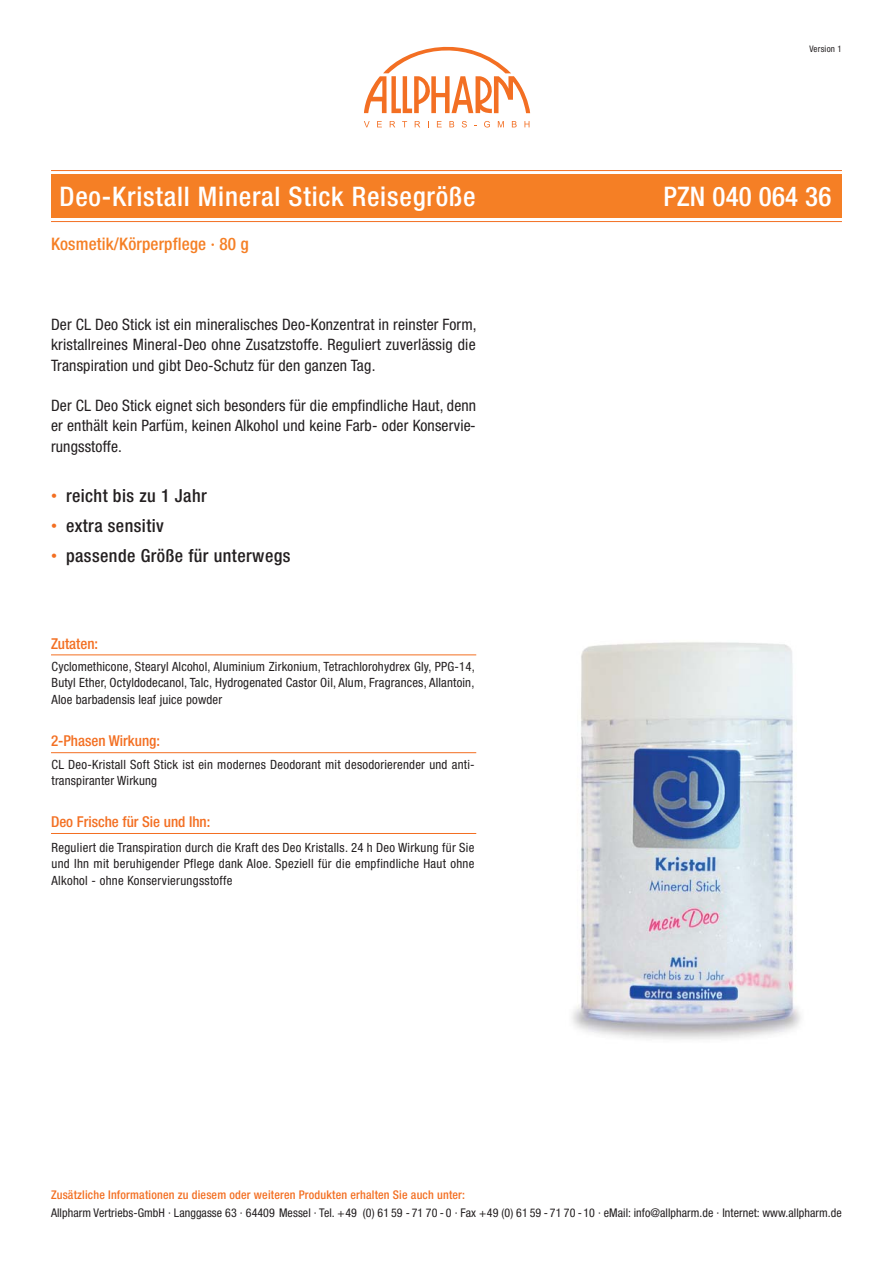
<style>
.page{position:relative;width:893px;height:1263px;background:#fff}
.page>*{position:absolute;margin:0;border:0;box-sizing:border-box;transform-origin:0 0}
.t1{font:500 condensed 27px "Helvetica Neue";letter-spacing:.03em;color:#fff}
.t2{font:500 condensed 27px "Helvetica Neue";letter-spacing:.01em;color:#fff}
.t3{font:500 condensed 18px "Helvetica Neue";letter-spacing:.025em;color:#231f20}
.t4{font:500 condensed 17.25px "Helvetica Neue";letter-spacing:.01em;color:#f57f25}
.t5{font:condensed 15.75px/20.2px "Helvetica Neue";letter-spacing:.01em;color:#231f20;text-align:justify}
.t6{font:500 condensed 15px "Helvetica Neue";color:#f36f22}
.t7{font:condensed 12.75px/16.5px "Helvetica Neue";letter-spacing:.02em;color:#231f20;text-align:justify}
.t8{font:condensed 12px "Helvetica Neue";letter-spacing:.005em;color:#231f20}
.t9{font:500 condensed 12px "Helvetica Neue";letter-spacing:.015em;color:#f36f22}
.t10{font:condensed 9px "Helvetica Neue";letter-spacing:.025em;color:#231f20}
.s1{font-size:12px;color:#f36f22}
.s2{font-family:"Koz Min Pr 6 N Medium Proportional";font-stretch:normal}
</style>
<div class="page">
<div style="left:51px;top:174px;width:791px;height:44px;background:#f57f25"></div>
<svg style="left:364px;top:47px;width:166px;height:66px"></svg>
<svg style="left:364px;top:121px;width:6px;height:6px"></svg>
<svg style="left:377px;top:121px;width:5px;height:6px"></svg>
<svg style="left:390px;top:121px;width:5px;height:6px"></svg>
<svg style="left:415px;top:121px;width:5px;height:6px"></svg>
<svg style="left:437px;top:121px;width:5px;height:6px"></svg>
<svg style="left:449px;top:121px;width:5px;height:6px"></svg>
<svg style="left:462px;top:121px;width:5px;height:6px"></svg>
<svg style="left:484px;top:121px;width:6px;height:6px"></svg>
<svg style="left:498px;top:121px;width:6px;height:6px"></svg>
<svg style="left:512px;top:121px;width:5px;height:6px"></svg>
<svg style="left:524px;top:121px;width:5px;height:6px"></svg>
<hr style="left:51px;top:170px;width:791px;height:1px;background:#f36f22">
<hr style="left:51px;top:221px;width:791px;height:1px;background:#f36f22">
<img style="left:572px;top:642px;width:229px;height:398px">
<hr style="left:51px;top:833px;width:425px;height:1px;background:#f36f22">
<hr style="left:51px;top:752px;width:425px;height:1px;background:#f36f22">
<hr style="left:51px;top:654px;width:425px;height:1px;background:#f36f22">
<p class="t10" style="left:809px;top:46px;width:34px">Version 1</p>
<h1 class="t1" style="left:60px;top:186px;width:417px">Deo-Kristall Mineral Stick Reisegröße</h1>
<h1 class="t2" style="left:663px;top:186px;width:169px">PZN 040 064 36</h1>
<h3 class="t4" style="left:51px;top:234px;width:199px">Kosmetik/Körperpflege · 80 g</h3>
<p class="t5" style="left:51px;top:316px;width:427px">Der CL Deo Stick ist ein mineralisches Deo-Konzentrat in reinster Form, kristallreines Mineral-Deo ohne Zusatzstoffe. Reguliert zuverlässig die Transpiration und gibt Deo-Schutz für den ganzen Tag.</p>
<p class="t5" style="left:51px;top:397px;width:427px">Der CL Deo Stick eignet sich besonders für die empfindliche Haut, denn er enthält kein Parfüm, keinen Alkohol und keine Farb- oder Konservie&shy;rungsstoffe.</p>
<h2 class="t3" style="left:51px;top:489px;width:157px"><span class="s1">•</span> reicht bis zu 1 Jahr</h2>
<h2 class="t3" style="left:51px;top:519px;width:114px"><span class="s1">•</span> extra sensitiv</h2>
<h2 class="t3" style="left:51px;top:549px;width:241px"><span class="s1">•</span> passende Größe für unterwegs</h2>
<p class="t6" style="left:51px;top:638px;width:49px">Zutaten:</p>
<p class="t7" style="left:52px;top:659px;width:425px">Cyclomethicone, Stearyl Alcohol, Aluminium Zirkonium, Tetrachlorohydrex Gly, PPG-14, Butyl Ether, Octyldodecanol, Talc, Hydrogenated Castor Oil, Alum, Fragrances, Allantoin, Aloe barbadensis leaf juice powder</p>
<p class="t6" style="left:51px;top:736px;width:111px">2-Phasen Wirkung:</p>
<p class="t7" style="left:52px;top:757px;width:425px">CL Deo-Kristall Soft Stick ist ein modernes Deodorant mit desodorierender und anti&shy;transpiranter Wirkung</p>
<p class="t6" style="left:51px;top:816px;width:161px">Deo Frische für Sie und Ihn:</p>
<p class="t7" style="left:52px;top:840px;width:424px">Reguliert die Transpiration durch die Kraft des Deo Kristalls. 24 h Deo Wirkung fu<span class="s2">̈</span>r Sie und Ihn mit beruhigender Pflege dank Aloe. Speziell fu<span class="s2">̈</span>r die empfindliche Haut ohne Alkohol - ohne Konservierungsstoffe</p>
<p class="t9" style="left:51px;top:1191px;width:416px">Zusätzliche Informationen zu diesem oder weiteren Produkten erhalten Sie auch unter:</p>
<p class="t8" style="left:51px;top:1208px;width:792px">Allpharm Vertriebs-GmbH · Langgasse 63 · 64409 Messel · Tel. +49 (0) 61 59 - 71 70 - 0 · Fax +49 (0) 61 59 - 71 70 -10 · eMail: info@allpharm.de · Internet: www.allpharm.de</p>
</div>
